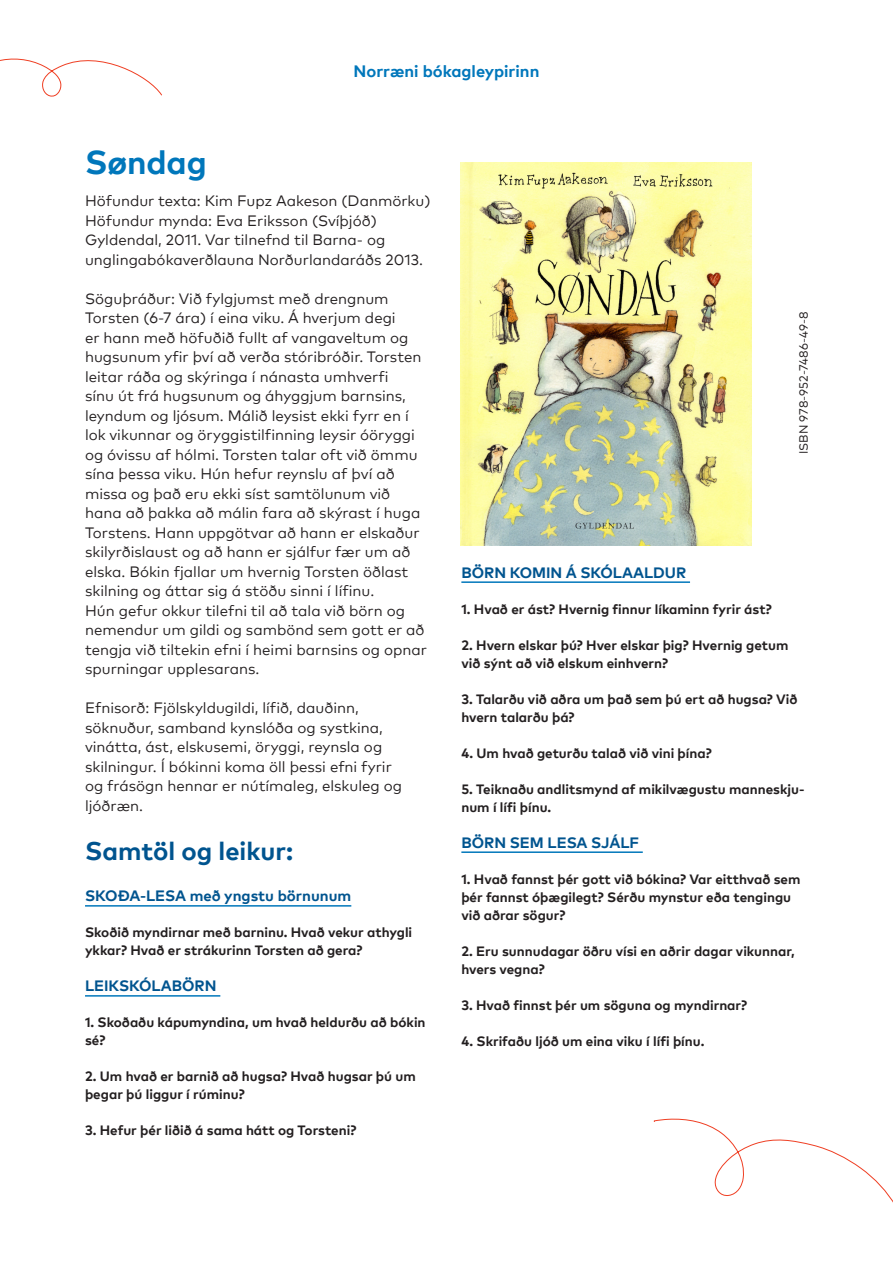
<style>
.page{position:relative;width:893px;height:1263px;background:#fff}
.page>*{position:absolute;margin:0;border:0;box-sizing:border-box;transform-origin:0 0}
.t1{font:700 33px "Mark Pro";letter-spacing:-.005em;color:#07b}
.Alleviivattu_väliots{font:700 25.5px "Mark Pro";color:#00548f}
.Alleviivattu_väliots-2{font:700 16.5px "Mark Pro";color:#07b}
.t2{font:15px/19.5px "Mark Pro";color:#231f20}
.Alleviivattu_väliots-3{font:700 15px "Mark Pro";color:#00548f}
.leipis_bold{font:700 13.5px/18px "Mark Pro";color:#231f20}
.t3{font:12px "Mark Pro";color:#231f20}
</style>
<div class="page">
<hr style="left:85px;top:905px;width:266px;height:2px;background:#07b">
<hr style="left:85px;top:995px;width:135px;height:2px;background:#07b">
<hr style="left:461px;top:581px;width:229px;height:2px;background:#07b">
<hr style="left:461px;top:851px;width:182px;height:2px;background:#07b">
<svg style="left:0;top:58px;width:162px;height:39px"></svg>
<svg style="left:653px;top:1118px;width:240px;height:85px"></svg>
<img style="left:461px;top:163px;width:290px;height:382px">
<p class="t1" style="left:85px;top:138px;width:123px">Søndag</p>
<p class="Alleviivattu_väliots-2" style="left:353px;top:59px;width:187px">Norræni bókagleypirinn</p>
<p class="t2" style="left:85px;top:190px;width:347px">Höfundur texta: Kim Fupz Aakeson (Danmörku)</p>
<p class="t2" style="left:85px;top:209px;width:293px">Höfundur mynda: Eva Eriksson (Svíþjóð)</p>
<p class="t2" style="left:85px;top:229px;width:339px">Gyldendal, 2011. Var tilnefnd til Barna- og unglingabókaverðlauna Norðurlandaráðs 2013.</p>
<p class="t2" style="left:85px;top:287px;width:344px">Söguþráður: Við fylgjumst með drengnum Torsten (6-7 ára) í eina viku. Á hverjum degi<br>er hann með höfuðið fullt af vangaveltum og hugsunum yfir því að verða stóribróðir. Torsten leitar ráða og skýringa í nánasta umhverfi<br>sínu út frá hugsunum og áhyggjum barnsins, leyndum og ljósum. Málið leysist ekki fyrr en í lok vikunnar og öryggistilfinning leysir óöryggi og óvissu af hólmi. Torsten talar oft við ömmu sína þessa viku. Hún hefur reynslu af því að missa og það eru ekki síst samtölunum við hana að þakka að málin fara að skýrast í huga Torstens. Hann uppgötvar að hann er elskaður skilyrðislaust og að hann er sjálfur fær um að elska. Bókin fjallar um hvernig Torsten öðlast skilning og áttar sig á stöðu sinni í lífinu.<br>Hún gefur okkur tilefni til að tala við börn og nemendur um gildi og sambönd sem gott er að tengja við tiltekin efni í heimi barnsins og opnar spurningar upplesarans.</p>
<p class="t2" style="left:85px;top:697px;width:319px">Efnisorð: Fjölskyldugildi, lífið, dauðinn, söknuður, samband kynslóða og systkina, vinátta, ást, elskusemi, öryggi, reynsla og skilningur. Í bókinni koma öll þessi efni fyrir og frásögn hennar er nútímaleg, elskuleg og ljóðræn.</p>
<p class="Alleviivattu_väliots" style="left:85px;top:832px;width:210px">Samtöl og leikur:</p>
<p class="Alleviivattu_väliots-3" style="left:85px;top:885px;width:268px">SKOÐA-LESA með yngstu börnunum</p>
<p class="leipis_bold" style="left:85px;top:922px;width:329px">Skoðið myndirnar með barninu. Hvað vekur athygli ykkar? Hvað er strákurinn Torsten að gera?</p>
<p class="Alleviivattu_väliots-3" style="left:85px;top:975px;width:133px">LEIKSKÓLABÖRN</p>
<p class="leipis_bold" style="left:85px;top:1012px;width:342px">1. Skoðaðu kápumyndina, um hvað heldurðu að bókin sé?</p>
<p class="leipis_bold" style="left:85px;top:1066px;width:332px">2. Um hvað er barnið að hugsa? Hvað hugsar þú um þegar þú liggur í rúminu?</p>
<p class="leipis_bold" style="left:85px;top:1120px;width:273px">3. Hefur þér liðið á sama hátt og Torsteni?</p>
<p class="t3" style="left:795px;top:454px;width:144px;rotate:-90deg">ISBN 978-952-7486-49-8</p>
<p class="Alleviivattu_väliots-3" style="left:461px;top:561px;width:226px">BÖRN KOMIN Á SKÓLAALDUR</p>
<p class="leipis_bold" style="left:461px;top:599px;width:312px">1. Hvað er ást? Hvernig finnur líkaminn fyrir ást?</p>
<p class="leipis_bold" style="left:461px;top:635px;width:328px">2. Hvern elskar þú? Hver elskar þig? Hvernig getum við sýnt að við elskum einhvern?</p>
<p class="leipis_bold" style="left:461px;top:689px;width:338px">3. Talarðu við aðra um það sem þú ert að hugsa? Við hvern talarðu þá?</p>
<p class="leipis_bold" style="left:461px;top:743px;width:252px">4. Um hvað geturðu talað við vini þína?</p>
<p class="leipis_bold" style="left:461px;top:779px;width:345px">5. Teiknaðu andlitsmynd af mikilvægustu manneskju&shy;num í lífi þínu.</p>
<p class="Alleviivattu_väliots-3" style="left:461px;top:831px;width:179px">BÖRN SEM LESA SJÁLF</p>
<p class="leipis_bold" style="left:461px;top:869px;width:341px">1. Hvað fannst þér gott við bókina? Var eitthvað sem þér fannst óþægilegt? Sérðu mynstur eða tengingu við aðrar sögur?</p>
<p class="leipis_bold" style="left:461px;top:941px;width:335px">2. Eru sunnudagar öðru vísi en aðrir dagar vikunnar, hvers vegna?</p>
<p class="leipis_bold" style="left:461px;top:995px;width:287px">3. Hvað finnst þér um söguna og myndirnar?</p>
<p class="leipis_bold" style="left:461px;top:1031px;width:245px">4. Skrifaðu ljóð um eina viku í lífi þínu.</p>
</div>
